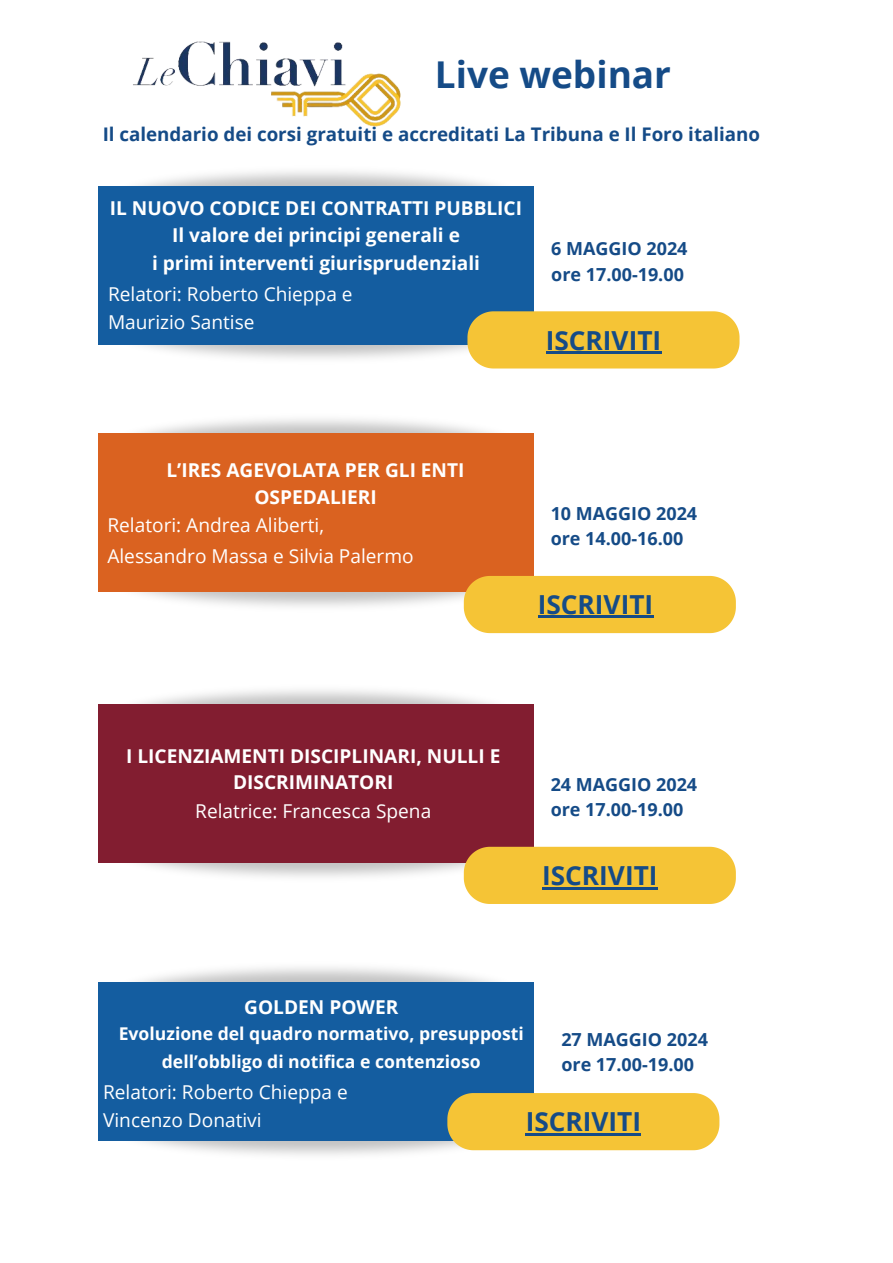
<style>
.page{position:relative;width:893px;height:1263px;background:#fff}
.page>*{position:absolute;margin:0;border:0;box-sizing:border-box;transform-origin:0 0}
.t1{font:700 36.97px "Open Sans";color:#154b87}
.t2{font:700 26.25px "Open Sans";color:#154b87}
.t3{font:700 19.12px/26.5px "Open Sans";color:#fff;text-align:center}
.t4{font:19.12px "Open Sans";color:#fff}
.t5{font:700 18.75px "Open Sans";color:#154b87}
.t6{font:700 18px/25.2px "Open Sans";color:#154b87}
.t7{font:700 17.62px/28.1px "Open Sans";color:#fff;text-align:center}
</style>
<div class="page">
<img style="left:133px;top:41px;width:268px;height:86px">
<img style="left:98px;top:303px;width:445px;height:66px">
<img style="left:98px;top:171px;width:396px;height:56px">
<div style="left:99px;top:186px;width:435px;height:158px;background:#145da0"></div>
<div style="left:467px;top:311px;width:272px;height:57px;background:#f5c436"></div>
<hr style="left:546px;top:351px;width:115px;height:2px;background:#154b87">
<img style="left:138px;top:550px;width:404px;height:60px">
<img style="left:98px;top:419px;width:436px;height:56px">
<div style="left:98px;top:434px;width:435px;height:158px;background:#da6220"></div>
<div style="left:464px;top:576px;width:272px;height:57px;background:#f5c436"></div>
<hr style="left:538px;top:616px;width:115px;height:2px;background:#154b87">
<img style="left:98px;top:821px;width:444px;height:59px">
<img style="left:140px;top:690px;width:394px;height:56px">
<div style="left:98px;top:704px;width:435px;height:158px;background:#821d30"></div>
<div style="left:464px;top:847px;width:272px;height:57px;background:#f5c436"></div>
<hr style="left:542px;top:887px;width:115px;height:2px;background:#154b87">
<img style="left:98px;top:1099px;width:445px;height:56px">
<img style="left:98px;top:967px;width:396px;height:56px">
<div style="left:99px;top:982px;width:435px;height:158px;background:#145da0"></div>
<div style="left:447px;top:1093px;width:272px;height:57px;background:#f5c436"></div>
<hr style="left:526px;top:1133px;width:115px;height:2px;background:#154b87">
<h1 class="t1" style="left:435px;top:48px;width:238px">Live webinar</h1>
<h3 class="t5" style="left:103px;top:121px;width:659px">Il calendario dei corsi gratuiti e accreditati La Tribuna e Il Foro italiano</h3>
<p class="t3" style="left:110px;top:195px;width:414px">IL NUOVO CODICE DEI CONTRATTI PUBBLICI</p>
<p class="t3" style="left:172px;top:221px;width:289px">Il valore dei principi generali e</p>
<p class="t3" style="left:152px;top:250px;width:329px">i primi interventi giurisprudenziali</p>
<p class="t4" style="left:108px;top:280px;width:246px">Relatori: Roberto Chieppa e</p>
<h3 class="t4" style="left:108px;top:309px;width:148px">Maurizio Santise</h3>
<p class="t6" style="left:551px;top:236px;width:138px">6 MAGGIO 2024 ore 17.00-19.00</p>
<p class="t2" style="left:532px;top:312px;width:117px">ISCRIVITI</p>
<p class="t2" style="left:546px;top:321px;width:117px">ISCRIVITI</p>
<p class="t3" style="left:166px;top:456px;width:299px">L’IRES AGEVOLATA PER GLI ENTI<br>OSPEDALIERI</p>
<p class="t4" style="left:107px;top:512px;width:218px">Relatori: Andrea Aliberti,</p>
<p class="t4" style="left:107px;top:542px;width:308px">Alessandro Massa e Silvia Palermo</p>
<h2 class="t6" style="left:550px;top:500px;width:148px">10 MAGGIO 2024 ore 14.00-16.00</h2>
<h2 class="t2" style="left:535px;top:579px;width:117px">ISCRIVITI</h2>
<p class="t2" style="left:538px;top:586px;width:117px">ISCRIVITI</p>
<h2 class="t3" style="left:126px;top:742px;width:375px">I LICENZIAMENTI DISCIPLINARI, NULLI E<br>DISCRIMINATORI</h2>
<h2 class="t4" style="left:195px;top:797px;width:237px">Relatrice: Francesca Spena</h2>
<p class="t6" style="left:550px;top:771px;width:148px">24 MAGGIO 2024 ore 17.00-19.00</p>
<h3 class="t2" style="left:535px;top:850px;width:117px">ISCRIVITI</h3>
<p class="t2" style="left:542px;top:857px;width:117px">ISCRIVITI</p>
<h3 class="t3" style="left:244px;top:993px;width:156px">GOLDEN POWER</h3>
<p class="t7" style="left:119px;top:1019px;width:406px">Evoluzione del quadro normativo, presupposti dell’obbligo di notifica e contenzioso</p>
<h2 class="t4" style="left:103px;top:1078px;width:246px">Relatori: Roberto Chieppa e</h2>
<h2 class="t4" style="left:103px;top:1106px;width:160px">Vincenzo Donativi</h2>
<p class="t6" style="left:561px;top:1026px;width:148px">27 MAGGIO 2024 ore 17.00-19.00</p>
<p class="t2" style="left:526px;top:1103px;width:117px">ISCRIVITI</p>
</div>
